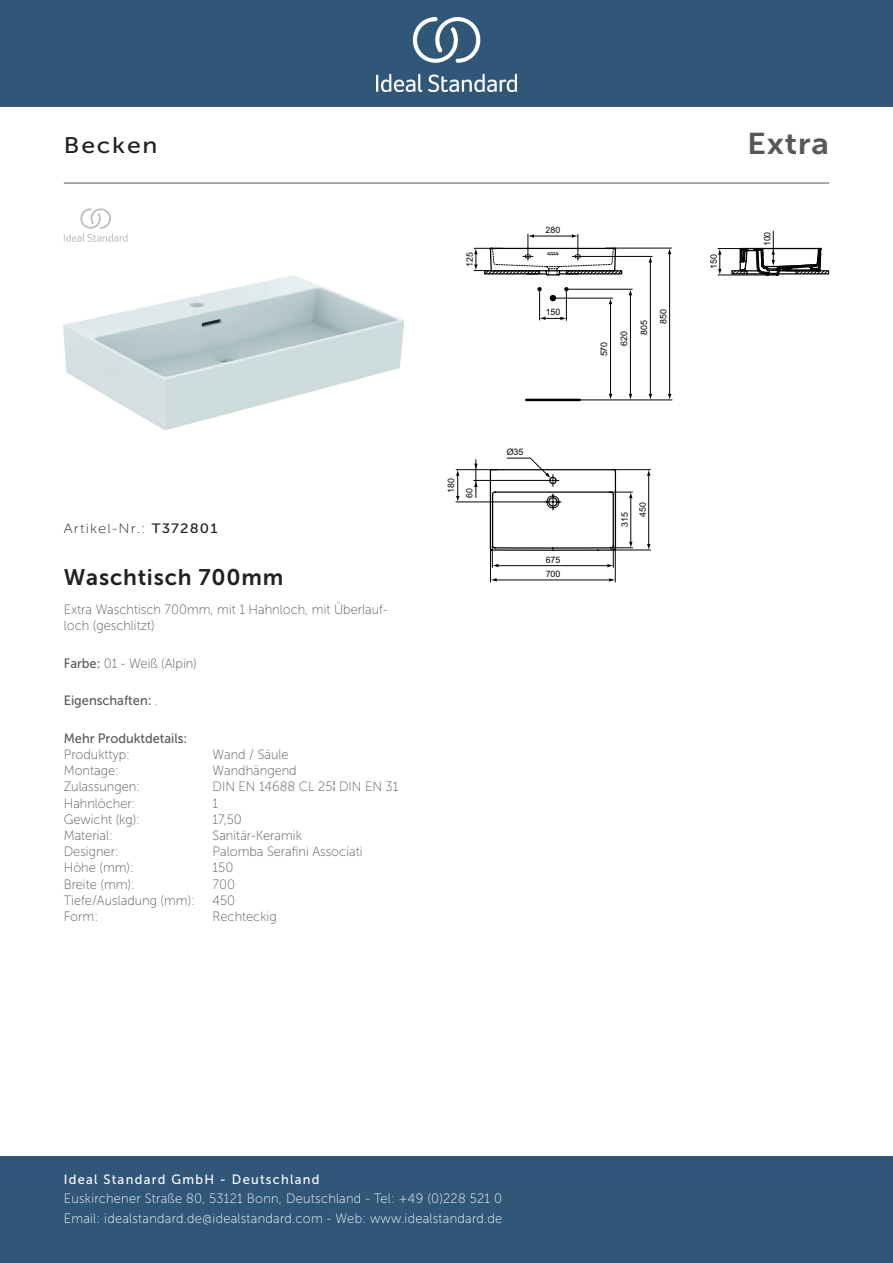
<style>
.page{position:relative;width:893px;height:1263px;background:#fff}
.page>*{position:absolute;margin:0;border:0;box-sizing:border-box;transform-origin:0 0}
._001_Produkttyp{font:30px "Museo Sans 700";letter-spacing:.02em;color:#57585a;scale:1.1 1}
.t1{font:22.5px "Museo Sans 700";letter-spacing:.035em;color:#231f20}
.t2{font:22.5px "Museo Sans 500";letter-spacing:.075em;color:#231f20;scale:1.1 1}
.t3{font:13.5px/19.5px "Museo Sans 100";letter-spacing:.02em;color:#fff;scale:.95 1}
.Marketing_Descriptio{font:13.5px/16.2px "Museo Sans 100";color:#57585a;scale:.95 1}
.Features{font:13.5px "Museo Sans 500";color:#57585a;scale:.95 1}
.Accreditations{font:13.5px "Museo Sans 100";color:#57585a;scale:.95 1}
.Designer{font:13.5px "Museo Sans 100";color:#57585a;scale:.95 1}
.t4{font:13.5px "Museo Sans 500";letter-spacing:.1em;color:#fff;scale:.95 1}
.Material{font:13.5px "Museo Sans 100";color:#57585a;scale:.95 1}
.Depth__mm{font:13.5px "Museo Sans 100";color:#57585a;scale:.95 1}
.Type{font:13.5px "Museo Sans 100";color:#57585a;scale:.95 1}
.Colour{font:13.5px "Museo Sans 100";color:#57585a;scale:.95 1}
.t5{font:13.5px "Museo Sans 100";letter-spacing:.075em;color:#231f20;scale:1.1 1}
.Mounting{font:13.5px "Museo Sans 100";color:#57585a;scale:.95 1}
.Net_Weight__kg{font:13.5px "Museo Sans 100";color:#57585a;scale:.95 1}
.Shape{font:13.5px "Museo Sans 100";color:#57585a;scale:.95 1}
.Width__mm{font:13.5px "Museo Sans 100";color:#57585a;scale:.95 1}
.Tap_Holes{font:13.5px "Museo Sans 100";color:#57585a;scale:.95 1}
.Height__mm{font:13.5px "Museo Sans 100";color:#57585a;scale:.95 1}
.t6{font:9px "Arial";color:#040503}
.t7{font:8.85px/17.9px "Arial";color:#040503}
.s1{font-family:"Museo Sans 500"}
.s2{font-family:"Museo Sans 100"}
</style>
<div class="page">
<div style="left:0;top:1157px;width:893px;height:106px;background:#305678"></div>
<div style="left:0;top:0;width:893px;height:107px;background:#305678"></div>
<img style="left:376px;top:18px;width:141px;height:73px">
<hr style="left:64px;top:183px;width:765px;height:1px;background:#57585a">
<img style="left:64px;top:276px;width:340px;height:154px">
<svg style="left:489px;top:247px;width:229px;height:304px"></svg>
<hr style="left:526px;top:399px;width:54px;height:2px;background:#040503">
<svg style="left:550px;top:295px;width:6px;height:6px"></svg>
<svg style="left:537px;top:287px;width:5px;height:4px"></svg>
<svg style="left:564px;top:287px;width:4px;height:4px"></svg>
<hr style="left:496px;top:580px;width:114px;height:1px;background:#040503">
<svg style="left:609px;top:578px;width:6px;height:4px"></svg>
<svg style="left:491px;top:578px;width:6px;height:4px"></svg>
<hr style="left:490px;top:546px;width:1px;height:36px;background:#040503">
<hr style="left:615px;top:546px;width:1px;height:36px;background:#040503">
<hr style="left:456px;top:502px;width:89px;height:1px;background:#040503">
<svg style="left:456px;top:470px;width:4px;height:32px"></svg>
<hr style="left:456px;top:469px;width:41px;height:1px;background:#040503">
<hr style="left:669px;top:252px;width:1px;height:143px;background:#040503">
<svg style="left:668px;top:394px;width:3px;height:6px"></svg>
<svg style="left:668px;top:249px;width:3px;height:5px"></svg>
<hr style="left:606px;top:248px;width:65px;height:1px;background:#040503">
<hr style="left:572px;top:256px;width:80px;height:1px;background:#040503">
<hr style="left:650px;top:261px;width:1px;height:134px;background:#040503">
<svg style="left:649px;top:394px;width:3px;height:6px"></svg>
<svg style="left:649px;top:256px;width:3px;height:6px"></svg>
<hr style="left:567px;top:289px;width:65px;height:1px;background:#040503">
<hr style="left:554px;top:298px;width:59px;height:1px;background:#040503">
<hr style="left:630px;top:295px;width:1px;height:100px;background:#040503">
<svg style="left:629px;top:394px;width:3px;height:6px"></svg>
<svg style="left:629px;top:289px;width:3px;height:6px"></svg>
<hr style="left:610px;top:302px;width:1px;height:93px;background:#040503">
<svg style="left:609px;top:394px;width:3px;height:6px"></svg>
<svg style="left:609px;top:298px;width:3px;height:6px"></svg>
<hr style="left:534px;top:400px;width:138px;height:1px;background:#040503">
<hr style="left:773px;top:231px;width:1px;height:32px;background:#040503">
<svg style="left:718px;top:247px;width:111px;height:29px"></svg>
<svg style="left:474px;top:234px;width:148px;height:43px"></svg>
<svg style="left:540px;top:316px;width:26px;height:4px"></svg>
<hr style="left:539px;top:289px;width:1px;height:31px;background:#040503">
<hr style="left:566px;top:289px;width:1px;height:31px;background:#040503">
<hr style="left:497px;top:565px;width:112px;height:1px;background:#040503">
<svg style="left:492px;top:546px;width:6px;height:21px"></svg>
<hr style="left:630px;top:497px;width:1px;height:47px;background:#040503">
<svg style="left:609px;top:492px;width:24px;height:6px"></svg>
<hr style="left:611px;top:550px;width:40px;height:1px;background:#040503">
<svg style="left:607px;top:542px;width:26px;height:25px"></svg>
<hr style="left:612px;top:469px;width:39px;height:1px;background:#040503">
<hr style="left:648px;top:474px;width:1px;height:71px;background:#040503">
<svg style="left:647px;top:544px;width:4px;height:6px"></svg>
<svg style="left:647px;top:470px;width:3px;height:6px"></svg>
<svg style="left:506px;top:457px;width:56px;height:54px"></svg>
<hr style="left:474px;top:480px;width:85px;height:1px;background:#040503">
<hr style="left:476px;top:460px;width:1px;height:38px;background:#040503">
<svg style="left:474px;top:464px;width:4px;height:6px"></svg>
<svg style="left:474px;top:481px;width:4px;height:6px"></svg>
<svg style="left:64px;top:208px;width:64px;height:34px"></svg>
<p class="t2" style="left:64px;top:133px;width:87px">Becken</p>
<p class="_001_Produkttyp" style="left:747px;top:127px;width:76px">Extra</p>
<p class="t5" style="left:64px;top:521px;width:141px">Artikel-Nr.: <span class="s1">T372801</span></p>
<p class="t1" style="left:64px;top:565px;width:221px">Waschtisch 700mm</p>
<p class="Marketing_Descriptio" style="left:64px;top:602px;width:342px">Extra Waschtisch 700mm, mit 1 Hahnloch, mit Überlauf&shy;loch (geschlitzt)</p>
<p class="Colour" style="left:64px;top:656px;width:142px"><span class="s1">Farbe:</span> 01 - Weiß (Alpin)</p>
<p class="Features" style="left:64px;top:693px;width:101px">Eigenschaften: <span class="s2">.</span></p>
<p class="Features" style="left:64px;top:731px;width:132px">Mehr Produktdetails:</p>
<p class="Type" style="left:64px;top:747px;width:71px">Produkttyp:</p>
<p class="Type" style="left:213px;top:747px;width:82px">Wand / Säule</p>
<p class="Mounting" style="left:64px;top:763px;width:60px">Montage:</p>
<p class="Mounting" style="left:213px;top:763px;width:90px">Wandhängend</p>
<p class="Accreditations" style="left:64px;top:779px;width:82px">Zulassungen:</p>
<p class="Accreditations" style="left:213px;top:779px;width:197px">DIN EN 14688 CL 25¦DIN EN 31</p>
<p class="Tap_Holes" style="left:64px;top:796px;width:77px">Hahnlöcher:</p>
<p class="Tap_Holes" style="left:213px;top:796px;width:7px">1</p>
<p class="Net_Weight__kg" style="left:64px;top:812px;width:82px">Gewicht (kg):</p>
<p class="Net_Weight__kg" style="left:213px;top:812px;width:32px">17,50</p>
<p class="Material" style="left:64px;top:828px;width:53px">Material:</p>
<p class="Material" style="left:213px;top:828px;width:95px">Sanitär-Keramik</p>
<p class="Designer" style="left:64px;top:844px;width:59px">Designer:</p>
<p class="Designer" style="left:213px;top:844px;width:159px">Palomba Serafini Associati</p>
<p class="Height__mm" style="left:64px;top:860px;width:75px">Höhe (mm):</p>
<p class="Height__mm" style="left:213px;top:860px;width:23px">150</p>
<p class="Width__mm" style="left:64px;top:877px;width:76px">Breite (mm):</p>
<p class="Width__mm" style="left:213px;top:877px;width:25px">700</p>
<p class="Depth__mm" style="left:64px;top:893px;width:140px">Tiefe/Ausladung (mm):</p>
<p class="Depth__mm" style="left:213px;top:893px;width:25px">450</p>
<p class="Shape" style="left:64px;top:909px;width:38px">Form:</p>
<p class="Shape" style="left:213px;top:909px;width:69px">Rechteckig</p>
<p class="t7" style="left:461px;top:267px;width:16px;rotate:-90deg">125</p>
<p class="t7" style="left:546px;top:221px;width:16px">280</p>
<p class="t7" style="left:546px;top:303px;width:16px">150</p>
<p class="t7" style="left:442px;top:493px;width:16px;rotate:-90deg">180</p>
<p class="t7" style="left:461px;top:498px;width:11px;rotate:-90deg">60</p>
<p class="t6" style="left:507px;top:446px;width:18px">Ø35</p>
<p class="t7" style="left:546px;top:551px;width:16px">675</p>
<p class="t7" style="left:546px;top:565px;width:16px">700</p>
<p class="t6" style="left:598px;top:356px;width:16px;rotate:-90deg">570</p>
<p class="t6" style="left:618px;top:346px;width:16px;rotate:-90deg">620</p>
<p class="t6" style="left:638px;top:335px;width:16px;rotate:-90deg">805</p>
<p class="t6" style="left:657px;top:324px;width:16px;rotate:-90deg">850</p>
<p class="t7" style="left:616px;top:517px;width:16px;text-indent:-10px;rotate:-90deg">315<br>450</p>
<p class="t7" style="left:705px;top:269px;width:16px;rotate:-90deg">150</p>
<p class="t7" style="left:758px;top:246px;width:16px;rotate:-90deg">100</p>
<p class="t4" style="left:64px;top:1172px;width:271px">Ideal Standard GmbH - Deutschland</p>
<p class="t3" style="left:64px;top:1189px;width:463px">Euskirchener Straße 80, 53121 Bonn, Deutschland - Tel: +49 (0)228 521 0<br>Email: idealstandard.de@idealstandard.com - Web: www.idealstandard.de</p>
</div>
